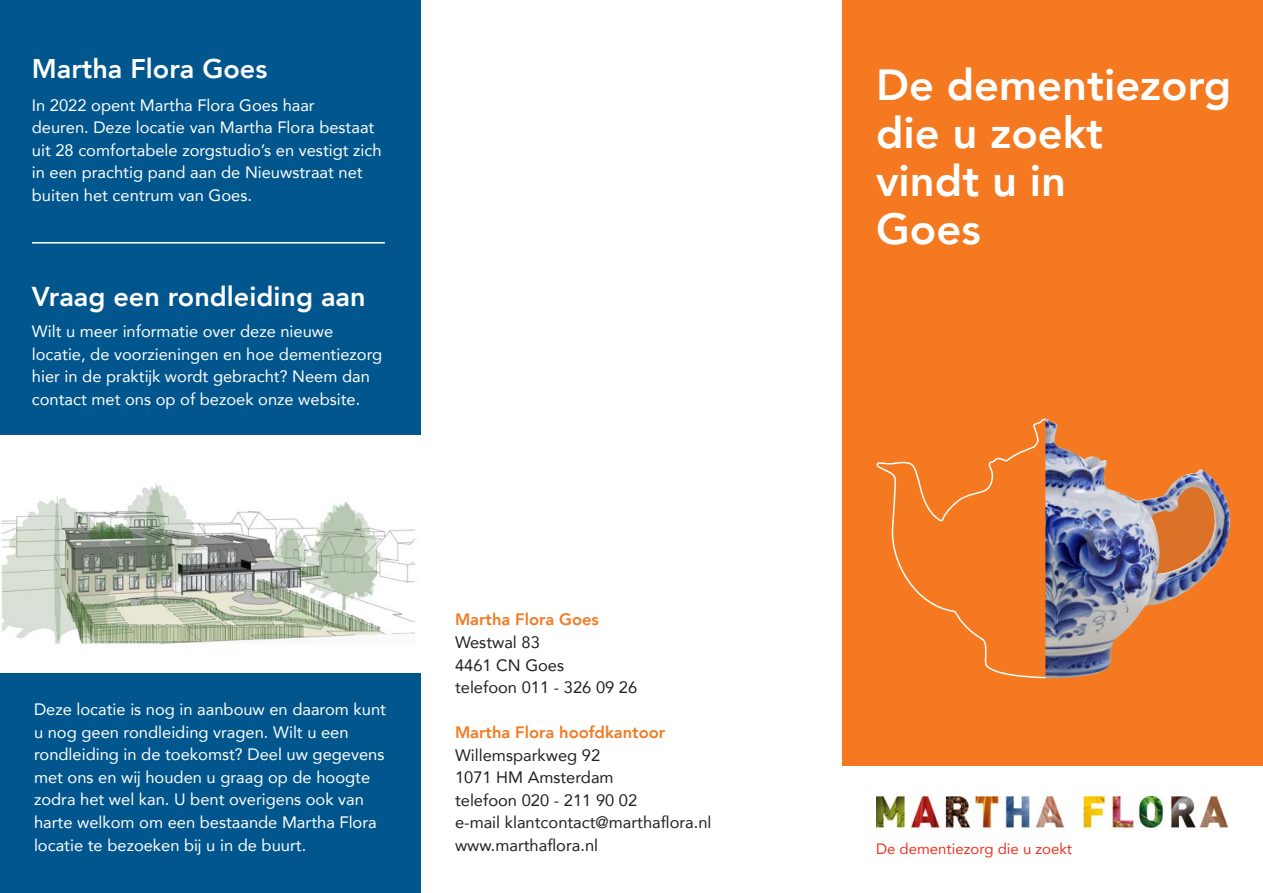
<style>
.page{position:relative;width:1263px;height:893px;background:#fff}
.page>*{position:absolute;margin:0;border:0;box-sizing:border-box;transform-origin:0 0}
.t1{font:800 43.5px/48px "Avenir";color:#fff}
.t2{font:800 27.3px "Avenir";color:#fff}
.t3{font:800 27px "Avenir";color:#fff}
.t4{font:16.5px/22.5px "Avenir";color:#fff}
.t5{font:16.5px/22.5px "Avenir";color:#231f20}
.t6{font:800 16.5px "Avenir";color:#f47921}
.t7{font:15px "Avenir";color:#ef3122}
</style>
<div class="page">
<div style="left:842px;top:0;width:421px;height:765px;background:#f47921"></div>
<div style="left:0;top:0;width:420px;height:893px;background:#00568d"></div>
<img style="left:0;top:436px;width:420px;height:236px">
<hr style="left:32px;top:242px;width:353px;height:2px;background:#fff">
<img style="left:877px;top:796px;width:351px;height:34px">
<img style="left:1047px;top:419px;width:184px;height:260px">
<img style="left:1152px;top:485px;width:66px;height:89px">
<svg style="left:877px;top:418px;width:170px;height:261px"></svg>
<h3 class="t3" style="left:32px;top:47px;width:237px">Martha Flora Goes</h3>
<p class="t4" style="left:32px;top:93px;width:351px">In 2022 opent Martha Flora Goes haar<br>deuren. Deze locatie van Martha Flora bestaat uit 28 comfortabele zorgstudio’s en vestigt zich in een prachtig pand aan de Nieuwstraat net buiten het centrum van Goes.</p>
<h2 class="t2" style="left:32px;top:275px;width:335px">Vraag een rondleiding aan</h2>
<p class="t4" style="left:32px;top:320px;width:352px">Wilt u meer informatie over deze nieuwe locatie, de voorzieningen en hoe dementiezorg hier in de praktijk wordt gebracht? Neem dan contact met ons op of bezoek onze website.</p>
<p class="t4" style="left:34px;top:698px;width:353px">Deze locatie is nog in aanbouw en daarom kunt u nog geen rondleiding vragen. Wilt u een rondleiding in de toekomst? Deel uw gegevens met ons en wij houden u graag op de hoogte zodra het wel kan. U bent overigens ook van harte welkom om een bestaande Martha Flora locatie te bezoeken bij u in de buurt.</p>
<p class="t6" style="left:455px;top:607px;width:145px">Martha Flora Goes</p>
<p class="t5" style="left:455px;top:630px;width:184px">Westwal 83<br>4461 CN Goes<br>telefoon 011 - 326 09 26</p>
<p class="t6" style="left:455px;top:719px;width:212px">Martha Flora hoofdkantoor</p>
<p class="t5" style="left:455px;top:743px;width:258px">Willemsparkweg 92<br>1071 HM Amsterdam<br>telefoon 020 - 211 90 02<br>e-mail klantcontact@marthaflora.nl www.marthaflora.nl</p>
<h1 class="t1" style="left:876px;top:61px;width:357px">De dementiezorg die u zoekt<br>vindt u in<br>Goes</h1>
<p class="t7" style="left:876px;top:836px;width:198px">De dementiezorg die u zoekt</p>
</div>
